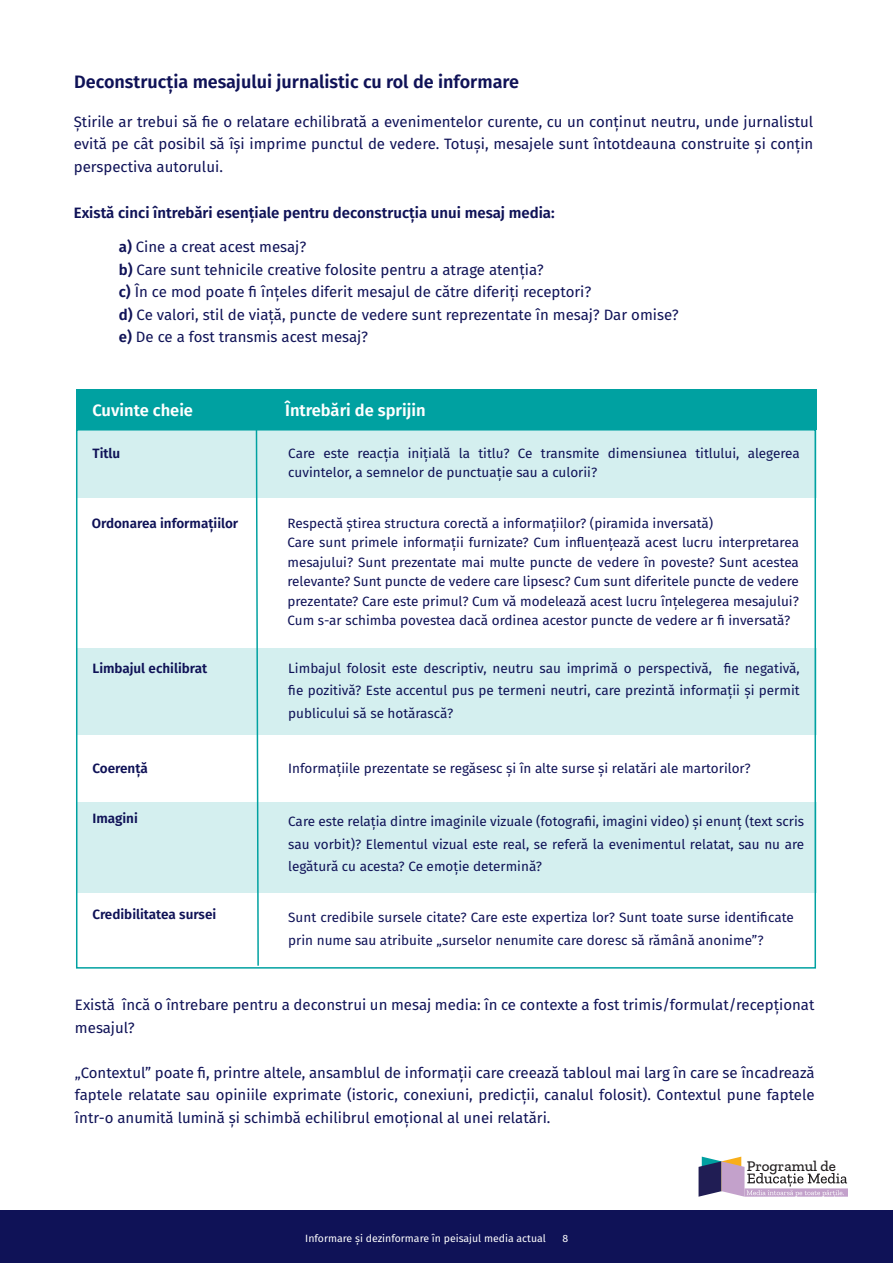
<style>
.page{position:relative;width:893px;height:1263px;background:#fff}
.page>*{position:absolute;margin:0;border:0;box-sizing:border-box;transform-origin:0 0}
.t1{font:600 18px "Fira Sans";color:#0f1257}
.t2{font:600 16.5px "Fira Sans";color:#fff}
.t3{font:15px/22.5px "Fira Sans";color:#0f1257;text-align:justify}
.t4{font:600 15px "Fira Sans";color:#0f1257}
.t5{font:500 15px "Zilla Slab";color:#221f20}
.t6{font:13.5px/19.5px "Fira Sans";color:#0f1257}
.t7{font:600 13.5px "Fira Sans";color:#0f1257}
.t8{font:10.5px "Fira Sans";color:#fff}
.s1{font-weight:600}
</style>
<div class="page">
<div style="left:76px;top:389px;width:740px;height:41px;background:#00a1a1"></div>
<div style="left:76px;top:430px;width:740px;height:68px;background:#d4efef"></div>
<div style="left:76px;top:648px;width:740px;height:87px;background:#d4efef"></div>
<div style="left:76px;top:802px;width:740px;height:91px;background:#d4efef"></div>
<svg style="left:255px;top:430px;width:5px;height:536px"></svg>
<svg style="left:698px;top:1156px;width:150px;height:41px"></svg>
<div style="left:0;top:1211px;width:893px;height:52px;background:#0f1257"></div>
<h1 class="t1" style="left:74px;top:67px;width:446px">Deconstrucția mesajului jurnalistic cu rol de informare</h1>
<p class="t3" style="left:74px;top:110px;width:741px">Știrile ar trebui să fie o relatare echilibrată a evenimentelor curente, cu un conținut neutru, unde jurnalistul evită pe cât posibil să își imprime punctul de vedere. Totuși, mesajele sunt întotdeauna construite și conțin perspectiva autorului.</p>
<p class="t4" style="left:74px;top:200px;width:482px">Există cinci întrebări esențiale pentru deconstrucția unui mesaj media:</p>
<p class="t3" style="left:119px;top:235px;width:561px;text-align:left"><span class="s1">a)</span> Cine a creat acest mesaj?<br><span class="s1">b)</span> Care sunt tehnicile creative folosite pentru a atrage atenția?<br><span class="s1">c)</span> În ce mod poate fi înțeles diferit mesajul de către diferiți receptori?<br><span class="s1">d)</span> Ce valori, stil de viață, puncte de vedere sunt reprezentate în mesaj? Dar omise? <span class="s1">e)</span> De ce a fost transmis acest mesaj?</p>
<p class="t2" style="left:92px;top:396px;width:102px">Cuvinte cheie</p>
<p class="t2" style="left:285px;top:396px;width:142px">Întrebări de sprijin</p>
<p class="t7" style="left:92px;top:442px;width:29px">Titlu</p>
<p class="t6" style="left:288px;top:443px;width:513px">Care este reacția inițială la titlu? Ce transmite dimensiunea titlului, alegerea cuvintelor, a semnelor de punctuație sau a culorii?</p>
<p class="t7" style="left:92px;top:512px;width:148px">Ordonarea informațiilor</p>
<p class="t6" style="left:287px;top:513px;width:513px">Respectă știrea structura corectă a informațiilor? (piramida inversată)<br>Care sunt primele informații furnizate? Cum influențează acest lucru interpretarea mesajului? Sunt prezentate mai multe puncte de vedere în poveste? Sunt acestea relevante? Sunt puncte de vedere care lipsesc? Cum sunt diferitele puncte de vedere prezentate? Care este primul? Cum vă modelează acest lucru înțelegerea mesajului?<br>Cum s-ar schimba povestea dacă ordinea acestor puncte de vedere ar fi inversată?</p>
<p class="t7" style="left:92px;top:657px;width:116px">Limbajul echilibrat</p>
<p class="t6" style="left:288px;top:656px;width:513px;line-height:22.5px;text-align:justify">Limbajul folosit este descriptiv, neutru sau imprimă o perspectivă, fie negativă, fie pozitivă? Este accentul pus pe termeni neutri, care prezintă informații și permit publicului să se hotărască?</p>
<p class="t7" style="left:92px;top:757px;width:57px">Coerență</p>
<p class="t6" style="left:288px;top:758px;width:464px">Informațiile prezentate se regăsesc și în alte surse și relatări ale martorilor?</p>
<p class="t7" style="left:92px;top:807px;width:47px">Imagini</p>
<p class="t6" style="left:288px;top:810px;width:518px;line-height:22.5px;text-align:justify">Care este relația dintre imaginile vizuale (fotografii, imagini video) și enunț (text scris sau vorbit)? Elementul vizual este real, se referă la evenimentul relatat, sau nu are legătură cu acesta? Ce emoție determină?</p>
<p class="t7" style="left:92px;top:903px;width:125px">Credibilitatea sursei</p>
<p class="t6" style="left:288px;top:906px;width:507px;line-height:22.5px">Sunt credibile sursele citate? Care este expertiza lor? Sunt toate surse identificate prin nume sau atribuite „surselor nenumite care doresc să rămână anonime”?</p>
<p class="t3" style="left:75px;top:993px;width:741px">Există încă o întrebare pentru a deconstrui un mesaj media: în ce contexte a fost trimis/formulat/recepționat mesajul?</p>
<p class="t3" style="left:75px;top:1061px;width:741px">„Contextul” poate fi, printre altele, ansamblul de informații care creează tabloul mai larg în care se încadrează faptele relatate sau opiniile exprimate (istoric, conexiuni, predicții, canalul folosit). Contextul pune faptele într-o anumită lumină și schimbă echilibrul emoțional al unei relatări.</p>
<p class="t8" style="left:305px;top:1230px;width:242px">Informare și dezinformare în peisajul media actual</p>
<p class="t8" style="left:563px;top:1230px;width:7px">8</p>
<p class="t5" style="left:747px;top:1157px;width:91px">Programul de</p>
</div>
